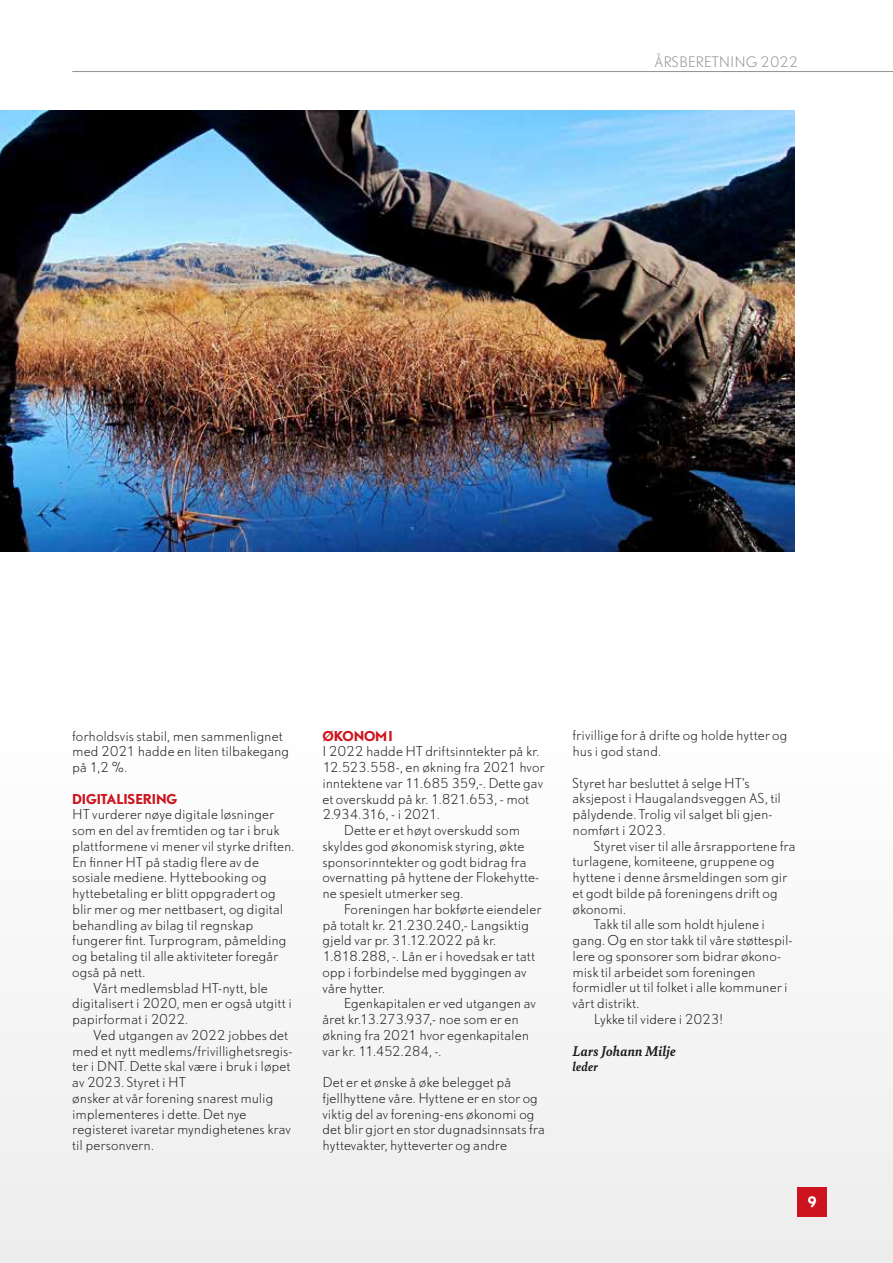
<style>
.page{position:relative;width:893px;height:1263px;background:#fff}
.page>*{position:absolute;margin:0;border:0;box-sizing:border-box;transform-origin:0 0}
.t1{font:italic 700 15px "Bely";letter-spacing:.005em;color:#1d1d1b}
.t2{font:300 13.5px "DTL Nobel TOT";color:#929292}
.t3{font:italic 700 13.5px "Bely";letter-spacing:.01em;color:#1d1d1b}
.t4{font:700 13.5px "DTL Nobel TOT";color:#fff}
.t5{font:300 12.75px/15.8px "DTL Nobel TOT";color:#1d1d1b}
.t6{font:700 12.75px "DTL Nobel TOT";letter-spacing:-.01em;color:#cd141e}
.t7{font:300 12.75px "DTL Nobel TOT";letter-spacing:-.03em;color:#1d1d1b}
.t8{font:300 12.75px "DTL Nobel TOT";letter-spacing:-.05em;color:#1d1d1b}
</style>
<div class="page">
<div style="left:0;top:726px;width:893px;height:537px;background:#f6f6f6"></div>
<hr style="left:72px;top:71px;width:821px;height:1px;background:#929292">
<div style="left:797px;top:1187px;width:30px;height:30px;background:#cd141e"></div>
<img style="left:0;top:111px;width:795px;height:440px">
<p class="t2" style="left:654px;top:53px;width:145px">ÅRSBERETNING 2022</p>
<p class="t5" style="left:72px;top:728px;width:219px">forholdsvis stabil, men sammenlignet med 2021 hadde en liten tilbakegang på 1,2 %.</p>
<p class="t6" style="left:72px;top:789px;width:107px">DIGITALISERING</p>
<p class="t5" style="left:72px;top:806px;width:203px">HT vurderer nøye digitale løsninger</p>
<p class="t5" style="left:72px;top:822px;width:209px">som en del av fremtiden og tar i bruk</p>
<p class="t5" style="left:72px;top:838px;width:224px">plattformene vi mener vil styrke driften.</p>
<p class="t5" style="left:72px;top:854px;width:188px">En finner HT på stadig flere av de</p>
<p class="t5" style="left:72px;top:869px;width:196px">sosiale mediene. Hyttebooking og</p>
<p class="t5" style="left:72px;top:885px;width:205px">hyttebetaling er blitt oppgradert og</p>
<p class="t5" style="left:72px;top:901px;width:213px">blir mer og mer nettbasert, og digital</p>
<p class="t5" style="left:72px;top:917px;width:182px">behandling av bilag til regnskap</p>
<p class="t5" style="left:72px;top:932px;width:216px">fungerer fint. Turprogram, påmelding</p>
<p class="t5" style="left:72px;top:948px;width:208px">og betaling til alle aktiviteter foregår</p>
<p class="t5" style="left:72px;top:964px;width:75px">også på nett.</p>
<p class="t5" style="left:94px;top:980px;width:176px">Vårt medlemsblad HT-nytt, ble</p>
<p class="t5" style="left:72px;top:995px;width:221px">digitalisert i 2020, men er også utgitt i</p>
<p class="t5" style="left:72px;top:1011px;width:117px">papirformat i 2022.</p>
<p class="t5" style="left:94px;top:1027px;width:196px">Ved utgangen av 2022 jobbes det</p>
<p class="t5" style="left:72px;top:1043px;width:222px">med et nytt medlems/frivillighetsregis-</p>
<p class="t5" style="left:72px;top:1058px;width:220px">ter i DNT. Dette skal være i bruk i løpet</p>
<p class="t5" style="left:72px;top:1074px;width:115px">av 2023. Styret i HT</p>
<p class="t5" style="left:72px;top:1090px;width:203px">ønsker at vår forening snarest mulig</p>
<p class="t5" style="left:72px;top:1106px;width:176px">implementeres i dette. Det nye</p>
<p class="t5" style="left:72px;top:1121px;width:220px">registeret ivaretar myndighetenes krav</p>
<p class="t5" style="left:72px;top:1137px;width:83px">til personvern.</p>
<p class="t6" style="left:322px;top:726px;width:72px">ØKONOMI</p>
<p class="t5" style="left:322px;top:743px;width:218px">I 2022 hadde HT driftsinntekter på kr.</p>
<p class="t5" style="left:322px;top:759px;width:224px">12.523.558-, en økning fra 2021 hvor</p>
<p class="t5" style="left:322px;top:775px;width:222px">inntektene var 11.685 359,-. Dette gav</p>
<p class="t5" style="left:322px;top:791px;width:208px">et overskudd på kr. 1.821.653, - mot</p>
<p class="t8" style="left:322px;top:806px;width:119px">2.934.316, - i 2021.</p>
<p class="t5" style="left:344px;top:822px;width:178px">Dette er et høyt overskudd som</p>
<p class="t5" style="left:322px;top:838px;width:203px">skyldes god økonomisk styring, økte</p>
<p class="t5" style="left:322px;top:854px;width:206px">sponsorinntekter og godt bidrag fra</p>
<p class="t5" style="left:322px;top:869px;width:218px">overnatting på hyttene der Flokehytte-</p>
<p class="t5" style="left:322px;top:885px;width:142px">ne spesielt utmerker seg.</p>
<p class="t5" style="left:344px;top:901px;width:199px">Foreningen har bokførte eiendeler</p>
<p class="t5" style="left:322px;top:917px;width:208px">på totalt kr. 21.230.240,- Langsiktig</p>
<p class="t5" style="left:322px;top:932px;width:175px">gjeld var pr. 31.12.2022 på kr.</p>
<p class="t5" style="left:322px;top:948px;width:214px">1.818.288, -. Lån er i hovedsak er tatt</p>
<p class="t5" style="left:322px;top:964px;width:206px">opp i forbindelse med byggingen av</p>
<p class="t5" style="left:322px;top:980px;width:64px">våre hytter.</p>
<p class="t5" style="left:344px;top:995px;width:194px">Egenkapitalen er ved utgangen av</p>
<p class="t5" style="left:322px;top:1011px;width:198px">året kr.13.273.937,- noe som er en</p>
<p class="t5" style="left:322px;top:1027px;width:208px">økning fra 2021 hvor egenkapitalen</p>
<p class="t7" style="left:322px;top:1042px;width:120px">var kr. 11.452.284, -.</p>
<p class="t5" style="left:322px;top:1074px;width:224px">Det er et ønske å øke belegget på fjellhyttene våre. Hyttene er en stor og viktig del av forening-ens økonomi og det blir gjort en stor dugnadsinnsats fra hyttevakter, hytteverter og andre</p>
<p class="t5" style="left:573px;top:728px;width:216px">frivillige for å drifte og holde hytter og hus i god stand.</p>
<p class="t5" style="left:573px;top:775px;width:210px">Styret har besluttet å selge HT’s aksjepost i Haugalandsveggen AS, til pålydende. Trolig vil salget bli gjen&shy;nomført i 2023.</p>
<p class="t5" style="left:594px;top:838px;width:203px">Styret viser til alle årsrapportene fra</p>
<p class="t5" style="left:573px;top:853px;width:204px">turlagene, komiteene, gruppene og</p>
<p class="t5" style="left:573px;top:869px;width:216px">hyttene i denne årsmeldingen som gir</p>
<p class="t5" style="left:573px;top:885px;width:207px">et godt bilde på foreningens drift og</p>
<p class="t5" style="left:573px;top:901px;width:55px">økonomi.</p>
<p class="t5" style="left:594px;top:916px;width:173px">Takk til alle som holdt hjulene i</p>
<p class="t5" style="left:573px;top:932px;width:222px">gang. Og en stor takk til våre støttespil-</p>
<p class="t5" style="left:573px;top:948px;width:210px">lere og sponsorer som bidrar økono-</p>
<p class="t5" style="left:573px;top:964px;width:185px">misk til arbeidet som foreningen</p>
<p class="t5" style="left:573px;top:979px;width:217px">formidler ut til folket i alle kommuner i</p>
<p class="t5" style="left:573px;top:995px;width:68px">vårt distrikt.</p>
<p class="t5" style="left:594px;top:1011px;width:131px">Lykke til videre i 2023!</p>
<p class="t1" style="left:573px;top:1040px;width:105px">Lars Johann Milje</p>
<p class="t3" style="left:573px;top:1057px;width:27px">leder</p>
<p class="t4" style="left:807px;top:1192px;width:11px">9</p>
</div>
